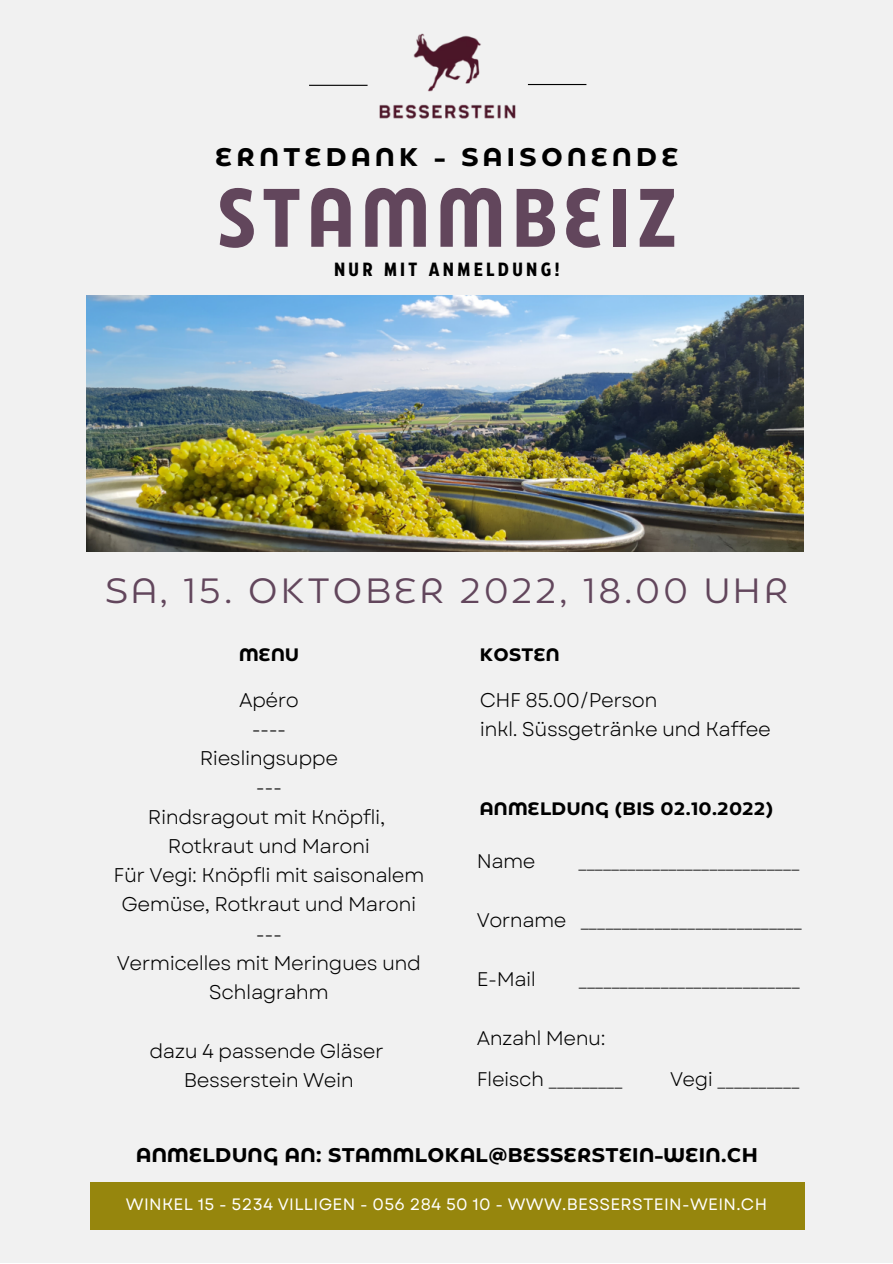
<style>
.page{position:relative;width:893px;height:1264px;background:#fff}
.page>*{position:absolute;margin:0;border:0;box-sizing:border-box;transform-origin:0 0}
.t1{font:700 82.65px "Eastman Condensed Alt";letter-spacing:.085em;color:#62465c}
.t2{font:35.1px "Eastman Roman Alt";letter-spacing:.08em;color:#62465c}
.t3{font:700 25.5px "Eastman Roman Alt";letter-spacing:.175em;color:#000}
.t4{font:19.8px/29.2px "Garet";letter-spacing:-.025em;color:#000;text-align:center}
.t5{font:700 19.8px "Eastman Roman Alt";letter-spacing:.02em;color:#000}
.t6{font:19.65px/41px "Garet";letter-spacing:-.025em;color:#000}
.t7{font:700 19.05px "Eastman Condensed";letter-spacing:.175em;color:#000}
.t8{font:700 18px "Eastman Roman Alt";letter-spacing:.02em;color:#000}
.t9{font:16.5px "Garet";letter-spacing:.02em;color:#fff}
</style>
<div class="page">
<div style="left:0;top:0;width:892px;height:1262px;background:#f1f1f1"></div>
<div style="left:90px;top:1181px;width:714px;height:48px;background:#96860d"></div>
<hr style="left:528px;top:84px;width:58px;height:1px;background:#000">
<hr style="left:309px;top:85px;width:58px;height:1px;background:#000">
<img style="left:87px;top:295px;width:716px;height:256px">
<img style="left:367px;top:33px;width:161px;height:86px">
<p class="t3" style="left:216px;top:136px;width:464px">ERNTEDANK - SAISONENDE</p>
<h1 class="t1" style="left:218px;top:157px;width:460px">STAMMBEIZ</h1>
<p class="t7" style="left:334px;top:255px;width:227px">NUR MIT ANMELDUNG!</p>
<h2 class="t2" style="left:105px;top:564px;width:685px">SA, 15. OKTOBER 2022, 18.00 UHR</h2>
<p class="t8" style="left:239px;top:640px;width:61px">MENU</p>
<p class="t4" style="left:113px;top:685px;width:312px">Apéro<br>----<br>Rieslingsuppe<br>---<br>Rindsragout mit Knöpfli,<br>Rotkraut und Maroni<br>Für Vegi: Knöpfli mit saisonalem<br>Gemüse, Rotkraut und Maroni ---<br>Vermicelles mit Meringues und<br>Schlagrahm</p>
<p class="t4" style="left:149px;top:1036px;width:236px">dazu 4 passende Gläser<br>Besserstein Wein</p>
<p class="t8" style="left:479px;top:640px;width:81px">KOSTEN</p>
<p class="t4" style="left:479px;top:685px;width:293px;text-align:left">CHF 85.00/Person<br>inkl. Süssgetränke und Kaffee</p>
<p class="t8" style="left:479px;top:794px;width:295px">ANMELDUNG (BIS 02.10.2022)</p>
<p class="t6" style="left:476px;top:841px;width:60px">Name</p>
<p class="t6" style="left:578px;top:841px;width:223px">___________________________</p>
<p class="t6" style="left:476px;top:900px;width:327px">Vorname ___________________________</p>
<p class="t6" style="left:476px;top:959px;width:61px">E-Mail</p>
<p class="t6" style="left:578px;top:959px;width:223px">___________________________</p>
<p class="t6" style="left:476px;top:1018px;width:147px">Anzahl Menu:<br>Fleisch _________</p>
<p class="t6" style="left:670px;top:1059px;width:131px">Vegi __________</p>
<p class="t5" style="left:136px;top:1139px;width:623px">ANMELDUNG AN: STAMMLOKAL@BESSERSTEIN-WEIN.CH</p>
<p class="t9" style="left:126px;top:1194px;width:642px">WINKEL 15 - 5234 VILLIGEN - 056 284 50 10 - WWW.BESSERSTEIN-WEIN.CH</p>
</div>
